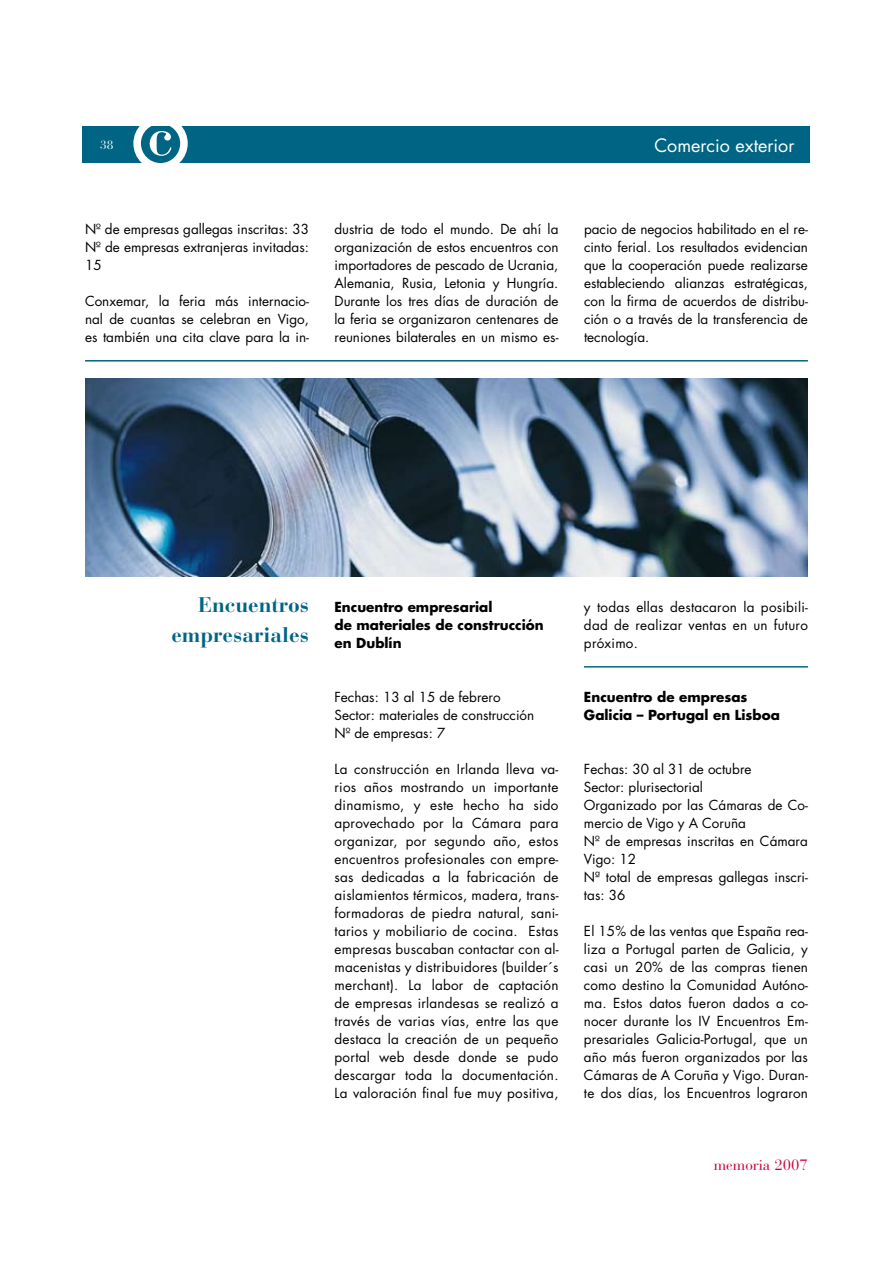
<style>
.page{position:relative;width:893px;height:1263px;background:#fff}
.page>*{position:absolute;margin:0;border:0;box-sizing:border-box;transform-origin:0 0}
.t1{font:700 21px/30px "Bauer Bodoni";color:#006584;text-align:right}
.t2{font:18px "Futura";color:#fff}
.t3{font:15px "Bauer Bodoni";color:#ca0039}
.t4{font:13.5px/18px "Futura";color:#000;text-align:justify}
.t5{font:700 13.5px/18px "Futura";color:#000}
.t6{font:12px "Bauer Bodoni";color:#fff}
</style>
<div class="page">
<div style="left:83px;top:126px;width:727px;height:36px;background:#006584"></div>
<svg style="left:133px;top:126px;width:55px;height:37px"></svg>
<img style="left:85px;top:378px;width:723px;height:198px">
<hr style="left:85px;top:360px;width:723px;height:1px;background:#006584">
<hr style="left:584px;top:666px;width:224px;height:1px;background:#006584">
<p class="t6" style="left:100px;top:138px;width:15px">38</p>
<h2 class="t2" style="left:654px;top:133px;width:142px">Comercio exterior</h2>
<p class="t4" style="left:85px;top:220px;width:225px">Nº de empresas gallegas inscritas: 33<br>Nº de empresas extranjeras invitadas:<br>15</p>
<p class="t4" style="left:85px;top:292px;width:225px">Conxemar, la feria más internacio&shy;nal de cuantas se celebran en Vigo, es también una cita clave para la in-</p>
<p class="t4" style="left:334px;top:220px;width:225px">dustria de todo el mundo. De ahí la organización de estos encuentros con importadores de pescado de Ucrania, Alemania, Rusia, Letonia y Hungría.<br>Durante los tres días de duración de la feria se organizaron centenares de reuniones bilaterales en un mismo es-</p>
<p class="t4" style="left:584px;top:220px;width:225px">pacio de negocios habilitado en el re&shy;cinto ferial. Los resultados evidencian que la cooperación puede realizarse estableciendo alianzas estratégicas, con la firma de acuerdos de distribu&shy;ción o a través de la transferencia de tecnología.</p>
<h1 class="t1" style="left:171px;top:590px;width:139px">Encuentros empresariales</h1>
<p class="t5" style="left:334px;top:598px;width:211px">Encuentro empresarial<br>de materiales de construcción en Dublín</p>
<p class="t4" style="left:334px;top:688px;width:201px;text-align:left">Fechas: 13 al 15 de febrero<br>Sector: materiales de construcción<br>Nº de empresas: 7</p>
<p class="t4" style="left:334px;top:760px;width:225px">La construcción en Irlanda lleva va&shy;rios años mostrando un importante dinamismo, y este hecho ha sido aprovechado por la Cámara para organizar, por segundo año, estos encuentros profesionales con empre&shy;sas dedicadas a la fabricación de aislamientos térmicos, madera, trans&shy;formadoras de piedra natural, sani&shy;tarios y mobiliario de cocina. Estas empresas buscaban contactar con al&shy;macenistas y distribuidores (builder´s merchant). La labor de captación de empresas irlandesas se realizó a través de varias vías, entre las que destaca la creación de un pequeño portal web desde donde se pudo descargar toda la documentación.<br>La valoración final fue muy positiva,</p>
<p class="t4" style="left:584px;top:598px;width:225px">y todas ellas destacaron la posibili&shy;dad de realizar ventas en un futuro próximo.</p>
<p class="t5" style="left:584px;top:687px;width:197px">Encuentro de empresas<br>Galicia – Portugal en Lisboa</p>
<p class="t4" style="left:584px;top:760px;width:225px;text-align:left">Fechas: 30 al 31 de octubre<br>Sector: plurisectorial<br>Organizado por las Cámaras de Co&shy;mercio de Vigo y A Coruña<br>Nº de empresas inscritas en Cámara<br>Vigo: 12<br>Nª total de empresas gallegas inscri&shy;tas: 36</p>
<p class="t4" style="left:584px;top:922px;width:225px">El 15% de las ventas que España rea&shy;liza a Portugal parten de Galicia, y casi un 20% de las compras tienen como destino la Comunidad Autóno&shy;ma. Estos datos fueron dados a co&shy;nocer durante los IV Encuentros Em&shy;presariales Galicia-Portugal, que un año más fueron organizados por las Cámaras de A Coruña y Vigo. Duran&shy;te dos días, los Encuentros lograron</p>
<p class="t3" style="left:714px;top:1156px;width:96px">memoria 2007</p>
</div>
